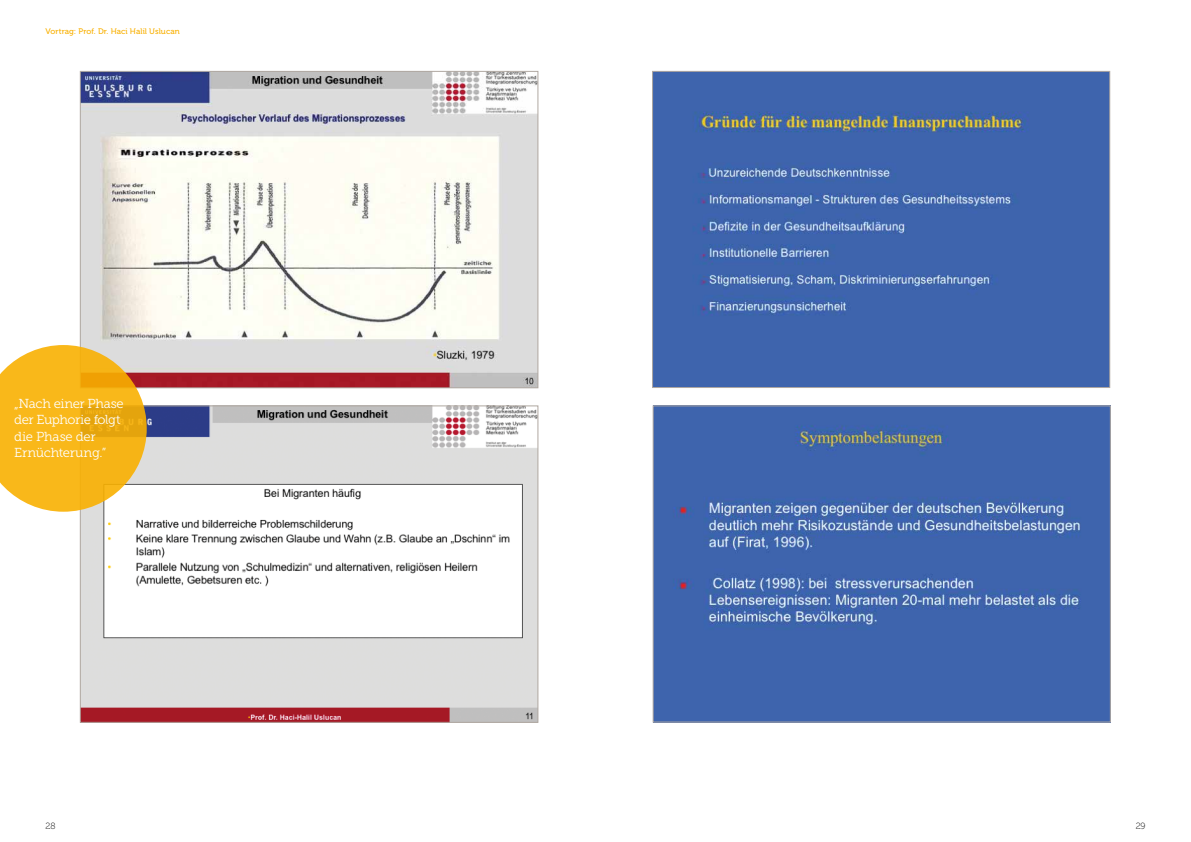
<style>
.page{position:relative;width:1191px;height:842px;background:#fff}
.page>*{position:absolute;margin:0;border:0;box-sizing:border-box;transform-origin:0 0}
.t1{font:13px/16px "Museo Slab 300";letter-spacing:-.025em;color:#fff}
.t2{font:9px "Museo 100";color:#000}
.t3{font:8px "Museo 500";letter-spacing:.01em;color:#f9b000}
</style>
<div class="page">
<img style="left:82px;top:73px;width:454px;height:313px">
<img style="left:82px;top:407px;width:454px;height:314px">
<img style="left:654px;top:73px;width:454px;height:313px">
<div style="left:652px;top:71px;width:458px;height:317px;border:1px solid #b0a8a1"></div>
<img style="left:654px;top:407px;width:454px;height:313px">
<div style="left:652px;top:405px;width:458px;height:317px;border:1px solid #b0a8a1"></div>
<svg style="left:0;top:345px;width:147px;height:167px;background:#f4bc39"></svg>
<p class="t3" style="left:45px;top:27px;width:136px">Vortrag: Prof. Dr. Haci Halil Uslucan</p>
<p class="t1" style="left:14px;top:396px;width:111px">„Nach einer Phase der Euphorie folgt die Phase der<br>Ernüchterung.”</p>
<p class="t2" style="left:45px;top:821px;width:12px">28</p>
<p class="t2" style="left:1135px;top:821px;width:11px">29</p>
</div>
